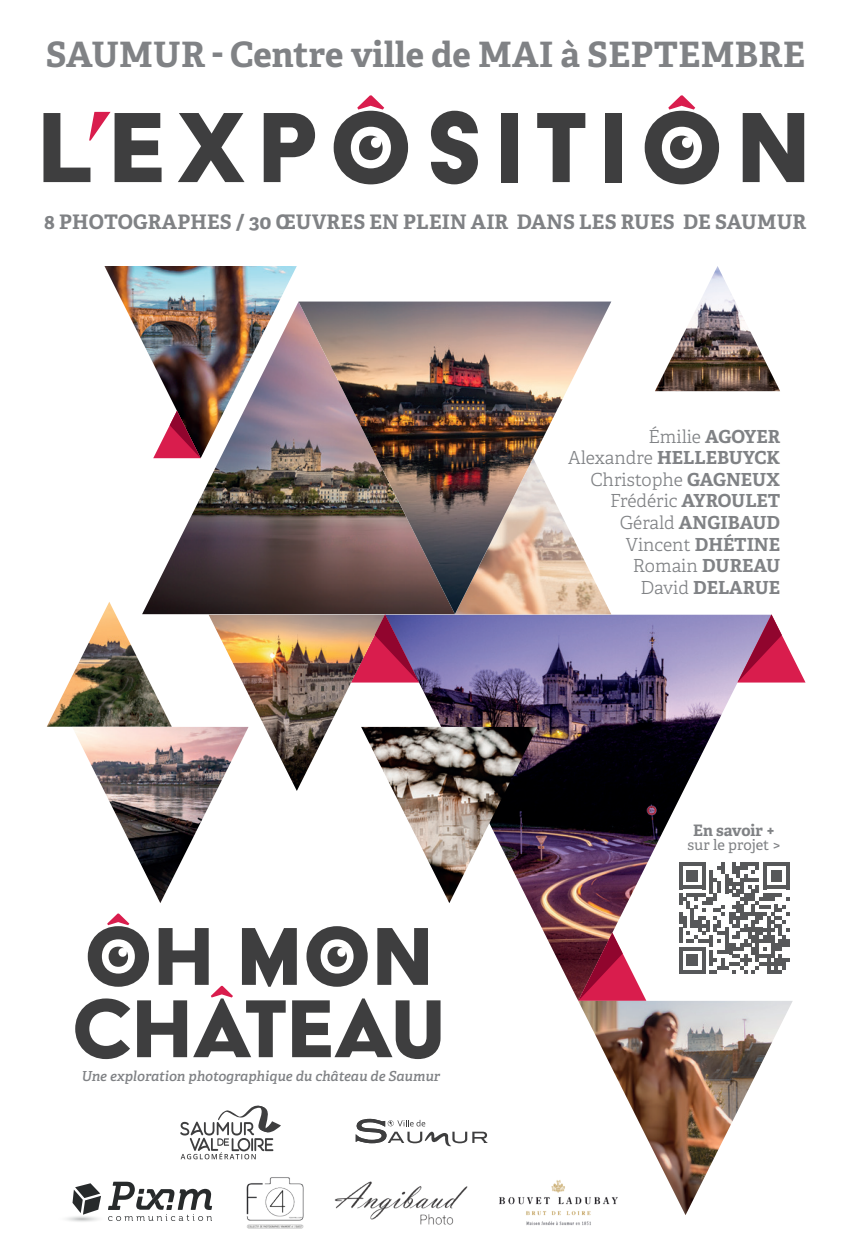
<style>
.page{position:relative;width:852px;height:1258px;background:#fff}
.page>*{position:absolute;margin:0;border:0;box-sizing:border-box;transform-origin:0 0}
.t1{font:700 35.1px "Adelle";letter-spacing:.01em;color:#808285}
.t2{font:700 20.1px "Adelle";letter-spacing:.01em;color:#808285}
.t3{font:700 18px/21.6px "Adelle";color:#808285;text-align:right}
.t4{font:700 15.9px "Adelle";letter-spacing:-.005em;color:#808285}
.t5{font:14.7px "Adelle";color:#808285}
.t6{font:italic 600 13.8px "Adelle";color:#808285}
.s1{font-weight:300}
</style>
<div class="page">
<svg style="left:771px;top:862px;width:18px;height:111px"></svg>
<svg style="left:75px;top:913px;width:365px;height:146px"></svg>
<img style="left:385px;top:615px;width:386px;height:386px">
<img style="left:104px;top:266px;width:193px;height:75px">
<img style="left:142px;top:302px;width:156px;height:312px">
<img style="left:655px;top:266px;width:124px;height:125px">
<img style="left:47px;top:602px;width:125px;height:124px">
<img style="left:298px;top:301px;width:313px;height:313px">
<img style="left:209px;top:615px;width:176px;height:176px">
<img style="left:578px;top:1001px;width:214px;height:214px">
<img style="left:72px;top:727px;width:176px;height:176px">
<img style="left:361px;top:727px;width:176px;height:176px">
<svg style="left:180px;top:1105px;width:101px;height:54px"></svg>
<svg style="left:355px;top:1119px;width:132px;height:28px"></svg>
<img style="left:499px;top:1176px;width:123px;height:50px">
<svg style="left:66px;top:1181px;width:146px;height:41px"></svg>
<img style="left:334px;top:1181px;width:134px;height:44px">
<img style="left:246px;top:1177px;width:58px;height:52px">
<svg style="left:153px;top:411px;width:47px;height:47px"></svg>
<svg style="left:351px;top:614px;width:68px;height:68px;background:#a44668"></svg>
<svg style="left:737px;top:614px;width:68px;height:68px"></svg>
<svg style="left:578px;top:932px;width:68px;height:69px"></svg>
<svg style="left:333px;top:95px;width:75px;height:89px"></svg>
<svg style="left:644px;top:95px;width:74px;height:89px"></svg>
<svg style="left:178px;top:113px;width:66px;height:69px"></svg>
<svg style="left:263px;top:113px;width:52px;height:69px"></svg>
<svg style="left:431px;top:111px;width:46px;height:73px"></svg>
<div style="left:500px;top:113px;width:17px;height:69px;background:#3e3e3f"></div>
<svg style="left:537px;top:113px;width:48px;height:69px"></svg>
<div style="left:604px;top:113px;width:17px;height:69px;background:#3e3e3f"></div>
<svg style="left:742px;top:113px;width:61px;height:69px"></svg>
<svg style="left:43px;top:112px;width:118px;height:70px"></svg>
<h1 class="t1" style="left:46px;top:32px;width:760px">SAUMUR - Centre ville de MAI à SEPTEMBRE</h1>
<p class="t2" style="left:44px;top:209px;width:763px">8 PHOTOGRAPHES / 30 ŒUVRES EN PLEIN AIR DANS LES RUES DE SAUMUR</p>
<p class="t3" style="left:568px;top:425px;width:213px"><span class="s1">Émilie</span> AGOYER<br><span class="s1">Alexandre</span> HELLEBUYCK<br><span class="s1">Christophe</span> GAGNEUX<br><span class="s1">Frédéric</span> AYROULET<br><span class="s1">Gérald</span> ANGIBAUD<br><span class="s1">Vincent</span> DHÉTINE<br><span class="s1">Romain</span> DUREAU<br><span class="s1">David</span> DELARUE</p>
<p class="t6" style="left:81px;top:1067px;width:360px">Une exploration photographique du château de Saumur</p>
<p class="t4" style="left:692px;top:820px;width:84px">En savoir +</p>
<p class="t5" style="left:687px;top:835px;width:95px">sur le projet &gt;</p>
</div>
